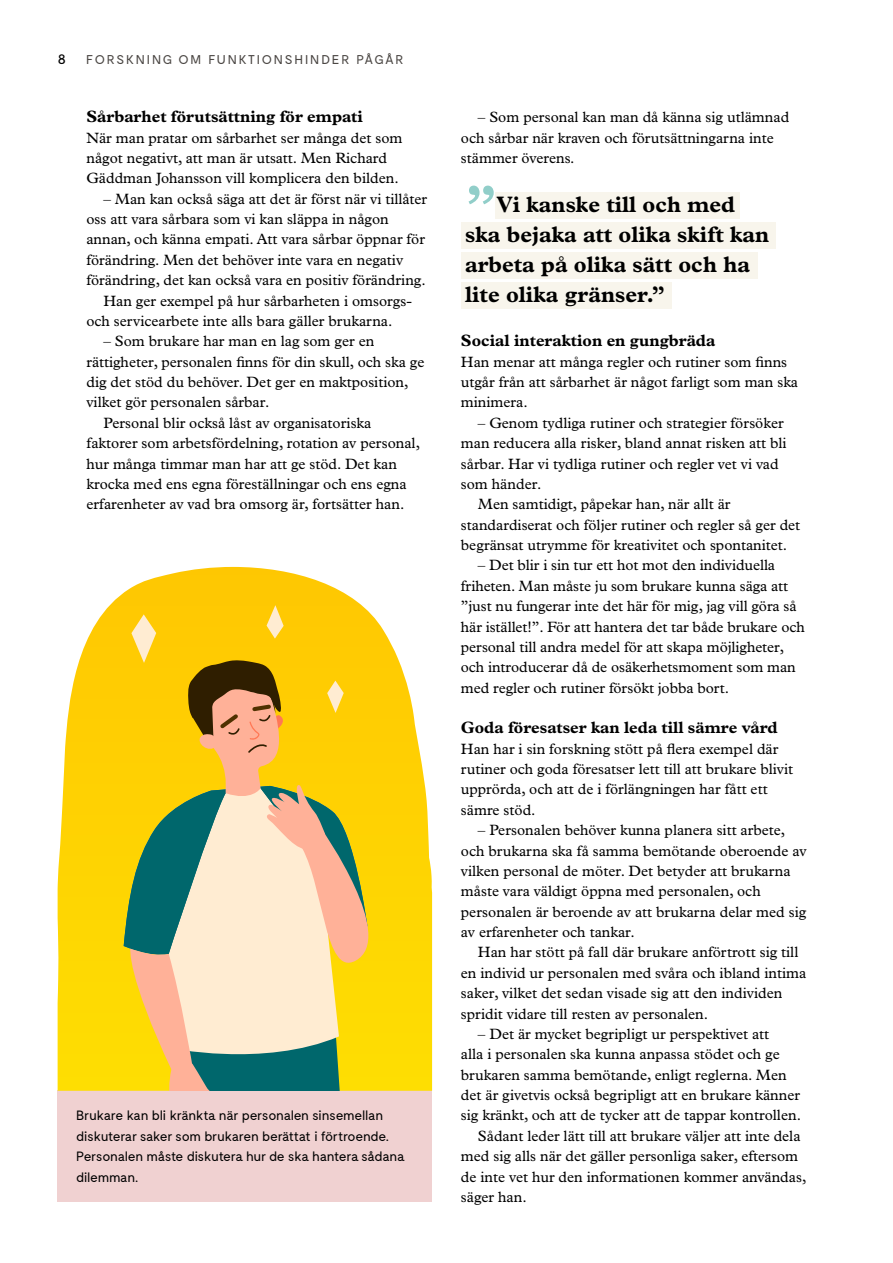
<style>
.page{position:relative;width:893px;height:1263px;background:#fff}
.page>*{position:absolute;margin:0;border:0;box-sizing:border-box;transform-origin:0 0}
.Citat{font:700 condensed 60px "Plantin Std";color:#91cec9}
.Citat-2{font:700 22.5px/30px "Plantin Std";color:#000}
.H2_-_Mellanrubrik{font:700 16.5px "Plantin Std";color:#000}
.Brödtext_Plantin{font:15px/20.4px "Plantin Std";color:#000}
.Brödtext_Plantin_-_u{font:15px/20.4px "Plantin Std";color:#000}
.t1{font:15px "Moderat";color:#000}
.Bild-_och_faktatext{font:13.5px/20.4px "Moderat";letter-spacing:-.025em;color:#000}
.t2{font:12.75px "Moderat";letter-spacing:.14em;color:#4b4744}
</style>
<div class="page">
<div style="left:58px;top:1091px;width:374px;height:111px;background:#f0d1d1"></div>
<svg style="left:58px;top:567px;width:374px;height:524px"></svg>
<svg style="left:124px;top:605px;width:274px;height:486px;background:#dac256"></svg>
<div style="left:461px;top:282px;width:211px;height:27px;background:#f8f5ec"></div>
<div style="left:461px;top:252px;width:297px;height:27px;background:#f8f5ec"></div>
<div style="left:461px;top:222px;width:315px;height:27px;background:#f8f5ec"></div>
<div style="left:495px;top:192px;width:244px;height:27px;background:#f8f5ec"></div>
<p class="t1" style="left:58px;top:50px;width:10px">8</p>
<p class="t2" style="left:86px;top:53px;width:319px">FORSKNING OM FUNKTIONSHINDER PÅGÅR</p>
<h2 class="H2_-_Mellanrubrik" style="left:86px;top:107px;width:278px">Sårbarhet förutsättning för empati</h2>
<p class="Brödtext_Plantin_-_u" style="left:86px;top:127px;width:318px">När man pratar om sårbarhet ser många det som något negativt, att man är utsatt. Men Richard<br>Gäddman Johansson vill komplicera den bilden.</p>
<p class="Brödtext_Plantin" style="left:86px;top:189px;width:342px;text-indent:17px">– Man kan också säga att det är först när vi tillåter oss att vara sårbara som vi kan släppa in någon annan, och känna empati. Att vara sårbar öppnar för förändring. Men det behöver inte vara en negativ förändring, det kan också vara en positiv förändring.</p>
<p class="Brödtext_Plantin" style="left:86px;top:290px;width:326px;text-indent:17px">Han ger exempel på hur sårbarheten i omsorgs&shy;och servicearbete inte alls bara gäller brukarna.</p>
<p class="Brödtext_Plantin" style="left:86px;top:331px;width:340px;text-indent:17px">– Som brukare har man en lag som ger en rättigheter, personalen finns för din skull, och ska ge dig det stöd du behöver. Det ger en maktposition, vilket gör personalen sårbar.</p>
<p class="Brödtext_Plantin" style="left:86px;top:413px;width:335px;text-indent:17px">Personal blir också låst av organisatoriska faktorer som arbetsfördelning, rotation av personal, hur många timmar man har att ge stöd. Det kan krocka med ens egna föreställningar och ens egna erfarenheter av vad bra omsorg är, fortsätter han.</p>
<p class="Bild-_och_faktatext" style="left:76px;top:1106px;width:330px">Brukare kan bli kränkta när personalen sinsemellan diskuterar saker som brukaren berättat i förtroende.<br>Personalen måste diskutera hur de ska hantera sådana dilemman.</p>
<p class="Brödtext_Plantin" style="left:461px;top:107px;width:330px;text-indent:17px">– Som personal kan man då känna sig utlämnad och sårbar när kraven och förutsättningarna inte stämmer överens.</p>
<p class="Citat" style="left:465px;top:172px;width:33px">”</p>
<p class="Citat-2" style="left:465px;top:190px;width:306px;text-indent:31px">Vi kanske till och med ska bejaka att olika skift kan arbeta på olika sätt och ha lite olika gränser.”</p>
<h2 class="H2_-_Mellanrubrik" style="left:461px;top:331px;width:256px">Social interaktion en gungbräda</h2>
<p class="Brödtext_Plantin_-_u" style="left:461px;top:351px;width:339px">Han menar att många regler och rutiner som finns utgår från att sårbarhet är något farligt som man ska minimera.</p>
<p class="Brödtext_Plantin" style="left:461px;top:413px;width:327px;text-indent:17px">– Genom tydliga rutiner och strategier försöker man reducera alla risker, bland annat risken att bli sårbar. Har vi tydliga rutiner och regler vet vi vad som händer.</p>
<p class="Brödtext_Plantin" style="left:461px;top:494px;width:341px;text-indent:17px">Men samtidigt, påpekar han, när allt är standardiserat och följer rutiner och regler så ger det begränsat utrymme för kreativitet och spontanitet.</p>
<p class="Brödtext_Plantin" style="left:461px;top:555px;width:345px;text-indent:17px">– Det blir i sin tur ett hot mot den individuella friheten. Man måste ju som brukare kunna säga att ”just nu fungerar inte det här för mig, jag vill göra så här istället!”. För att hantera det tar både brukare och personal till andra medel för att skapa möjligheter, och introducerar då de osäkerhetsmoment som man med regler och rutiner försökt jobba bort.</p>
<h2 class="H2_-_Mellanrubrik" style="left:461px;top:718px;width:318px">Goda föresatser kan leda till sämre vård</h2>
<p class="Brödtext_Plantin_-_u" style="left:461px;top:738px;width:334px">Han har i sin forskning stött på flera exempel där rutiner och goda föresatser lett till att brukare blivit upprörda, och att de i förlängningen har fått ett sämre stöd.</p>
<p class="Brödtext_Plantin" style="left:461px;top:820px;width:347px;text-indent:17px">– Personalen behöver kunna planera sitt arbete, och brukarna ska få samma bemötande oberoende av vilken personal de möter. Det betyder att brukarna måste vara väldigt öppna med personalen, och personalen är beroende av att brukarna delar med sig av erfarenheter och tankar.</p>
<p class="Brödtext_Plantin" style="left:461px;top:942px;width:347px;text-indent:17px">Han har stött på fall där brukare anförtrott sig till en individ ur personalen med svåra och ibland intima saker, vilket det sedan visade sig att den individen spridit vidare till resten av personalen.</p>
<p class="Brödtext_Plantin" style="left:461px;top:1024px;width:342px;text-indent:17px">– Det är mycket begripligt ur perspektivet att<br>alla i personalen ska kunna anpassa stödet och ge brukaren samma bemötande, enligt reglerna. Men det är givetvis också begripligt att en brukare känner sig kränkt, och att de tycker att de tappar kontrollen.</p>
<p class="Brödtext_Plantin" style="left:461px;top:1125px;width:347px;text-indent:17px">Sådant leder lätt till att brukare väljer att inte dela med sig alls när det gäller personliga saker, eftersom de inte vet hur den informationen kommer användas, säger han.</p>
</div>
